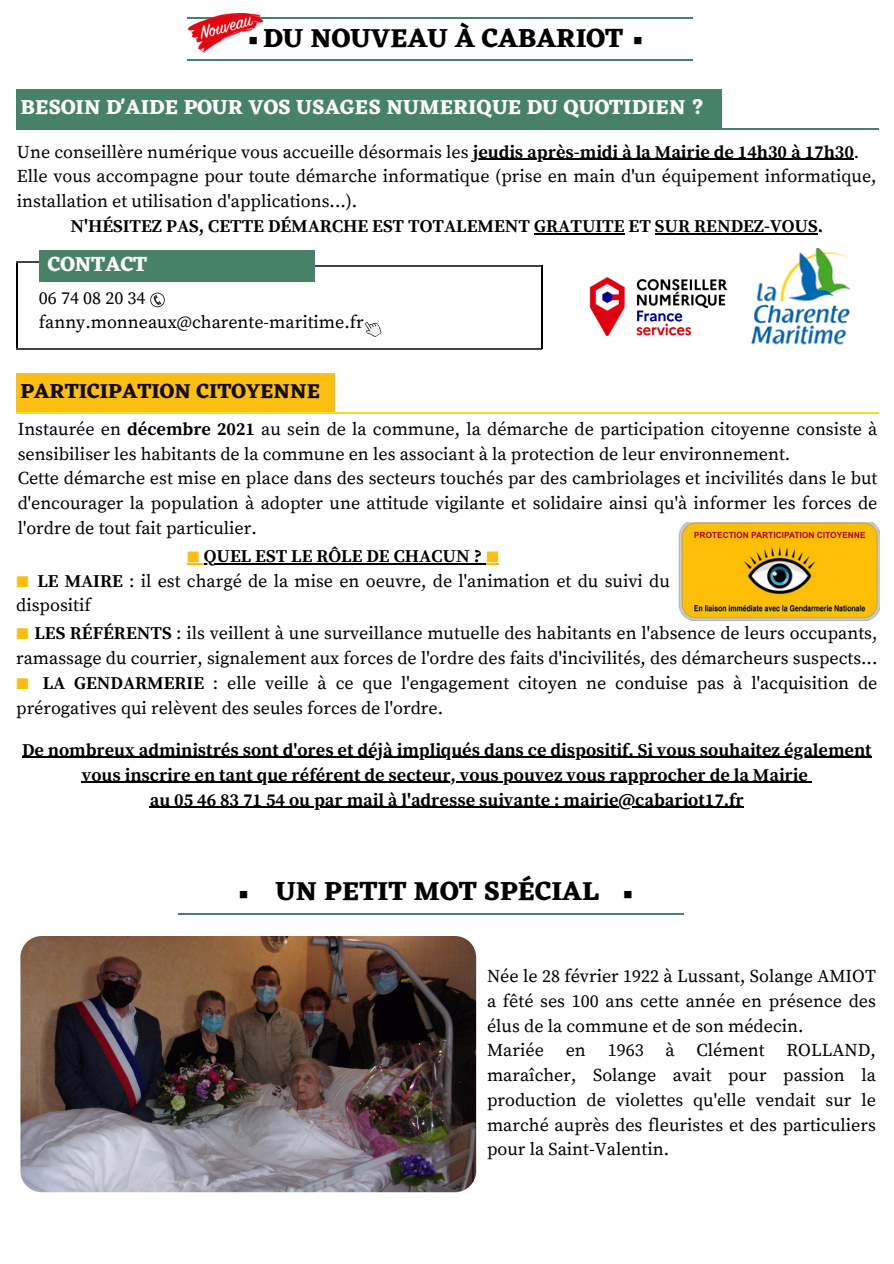
<style>
.page{position:relative;width:894px;height:1264px;background:#fff}
.page>*{position:absolute;margin:0;border:0;box-sizing:border-box;transform-origin:0 0}
.t1{font:700 27px "Eczar";color:#000}
.t2{font:700 21px "Eczar";color:#fff}
.t3{font:700 21px "Eczar";color:#0f0e0c}
.t4{font:18px/24.8px "Source Serif Pro";color:#000}
.t5{font:700 18px/24.8px "Source Serif Pro";color:#000}
.t6{font:700 9px "Noto Sans CJ Ksc";color:#000}
.s1{font-weight:700}
.s2{font-weight:400}
.s3{color:#fcbf11}
</style>
<div class="page">
<div style="left:16px;top:89px;width:706px;height:40px;background:#478268"></div>
<hr style="left:16px;top:129px;width:862px;height:1px;background:#478268">
<hr style="left:188px;top:60px;width:505px;height:1px;background:#478268">
<hr style="left:188px;top:17px;width:505px;height:2px;background:#478268">
<img style="left:589px;top:277px;width:139px;height:60px">
<img style="left:751px;top:249px;width:99px;height:96px">
<hr style="left:178px;top:913px;width:505px;height:1px;background:#478268">
<img style="left:20px;top:936px;width:456px;height:256px;border-radius:21px">
<img style="left:188px;top:13px;width:74px;height:40px">
<hr style="left:16px;top:262px;width:1px;height:87px;background:#000">
<div style="left:39px;top:250px;width:275px;height:32px;background:#478268"></div>
<hr style="left:16px;top:261px;width:23px;height:2px;background:#444440">
<hr style="left:315px;top:265px;width:227px;height:1px;background:#444440">
<hr style="left:16px;top:348px;width:526px;height:1px;background:#444440">
<svg style="left:364px;top:321px;width:18px;height:16px"></svg>
<svg style="left:150px;top:292px;width:15px;height:15px"></svg>
<hr style="left:541px;top:266px;width:1px;height:83px;background:#000">
<div style="left:16px;top:373px;width:319px;height:39px;background:#fcbf11"></div>
<img style="left:678px;top:522px;width:201px;height:98px">
<hr style="left:16px;top:412px;width:862px;height:1px;background:#ffd829">
<hr style="left:472px;top:159px;width:381px;height:1px;background:#000">
<hr style="left:534px;top:233px;width:90px;height:1px;background:#000">
<hr style="left:654px;top:233px;width:163px;height:1px;background:#000">
<svg style="left:187px;top:563px;width:17px;height:1px"></svg>
<hr style="left:204px;top:563px;width:282px;height:1px;background:#000">
<svg style="left:486px;top:563px;width:13px;height:1px"></svg>
<hr style="left:22px;top:756px;width:849px;height:1px;background:#000">
<hr style="left:82px;top:781px;width:725px;height:1px;background:#000">
<hr style="left:150px;top:806px;width:593px;height:1px;background:#000">
<p class="t1" style="left:263px;top:21px;width:361px">DU NOUVEAU À CABARIOT</p>
<p class="t6" style="left:249px;top:33px;width:11px">■</p>
<h2 class="t6" style="left:633px;top:33px;width:11px">■</h2>
<h1 class="t2" style="left:20px;top:94px;width:685px">BESOIN D'AIDE POUR VOS USAGES NUMERIQUE DU QUOTIDIEN ?</h1>
<p class="t4" style="left:17px;top:140px;width:843px">Une conseillère numérique vous accueille désormais les <span class="s1">jeudis après-midi à la Mairie de 14h30 à 17h30</span>.</p>
<p class="t4" style="left:17px;top:165px;width:861px">Elle vous accompagne pour toute démarche informatique (prise en main d'un équipement informatique,</p>
<p class="t5" style="left:70px;top:190px;width:754px;text-indent:-53px"><span class="s2">installation et utilisation d'applications...).<br></span>N'HÉSITEZ PAS, CETTE DÉMARCHE EST TOTALEMENT GRATUITE ET SUR RENDEZ-VOUS.</p>
<h2 class="t2" style="left:48px;top:251px;width:101px">CONTACT</h2>
<p class="t4" style="left:39px;top:286px;width:108px">06 74 08 20 34</p>
<p class="t4" style="left:39px;top:311px;width:326px">fanny.monneaux@charente-maritime.fr</p>
<p class="t3" style="left:20px;top:378px;width:301px">PARTICIPATION CITOYENNE</p>
<p class="t4" style="left:18px;top:417px;width:861px">Instaurée en <span class="s1">décembre 2021</span> au sein de la commune, la démarche de participation citoyenne consiste à sensibiliser les habitants de la commune en les associant à la protection de leur environnement.</p>
<p class="t4" style="left:18px;top:467px;width:861px;text-align:justify">Cette démarche est mise en place dans des secteurs touchés par des cambriolages et incivilités dans le but d'encourager la population à adopter une attitude vigilante et solidaire ainsi qu'à informer les forces de l'ordre de tout fait particulier.</p>
<p class="t5" style="left:187px;top:544px;width:313px"><span class="s3">■</span> QUEL EST LE RÔLE DE CHACUN ? <span class="s3">■</span></p>
<p class="t4" style="left:16px;top:569px;width:655px"><span class="s3">■</span> <span class="s1">LE MAIRE</span> : il est chargé de la mise en oeuvre, de l'animation et du suivi du dispositif</p>
<p class="t4" style="left:16px;top:621px;width:862px"><span class="s3">■</span> <span class="s1">LES RÉFÉRENTS</span> : ils veillent à une surveillance mutuelle des habitants en l'absence de leurs occupants, ramassage du courrier, signalement aux forces de l'ordre des faits d'incivilités, des démarcheurs suspects...</p>
<p class="t4" style="left:16px;top:671px;width:862px"><span class="s3">■</span> <span class="s1">LA GENDARMERIE</span> : elle veille à ce que l'engagement citoyen ne conduise pas à l'acquisition de prérogatives qui relèvent des seules forces de l'ordre.</p>
<p class="t5" style="left:22px;top:738px;width:850px">De nombreux administrés sont d'ores et déjà impliqués dans ce dispositif. Si vous souhaitez également</p>
<p class="t5" style="left:82px;top:762px;width:727px;text-align:center">vous inscrire en tant que référent de secteur, vous pouvez vous rapprocher de la Mairie au 05 46 83 71 54 ou par mail à l'adresse suivante : mairie@cabariot17.fr</p>
<p class="t6" style="left:239px;top:887px;width:11px">■</p>
<p class="t1" style="left:275px;top:875px;width:325px">UN PETIT MOT SPÉCIAL</p>
<p class="t6" style="left:623px;top:887px;width:11px">■</p>
<h2 class="t4" style="left:487px;top:964px;width:390px;text-align:justify">Née le 28 février 1922 à Lussant, Solange AMIOT a fêté ses 100 ans cette année en présence des élus de la commune et de son médecin.</h2>
<p class="t4" style="left:487px;top:1038px;width:390px;text-align:justify">Mariée en 1963 à Clément ROLLAND, maraîcher, Solange avait pour passion la production de violettes qu'elle vendait sur le marché auprès des fleuristes et des particuliers pour la Saint-Valentin.</p>
</div>
